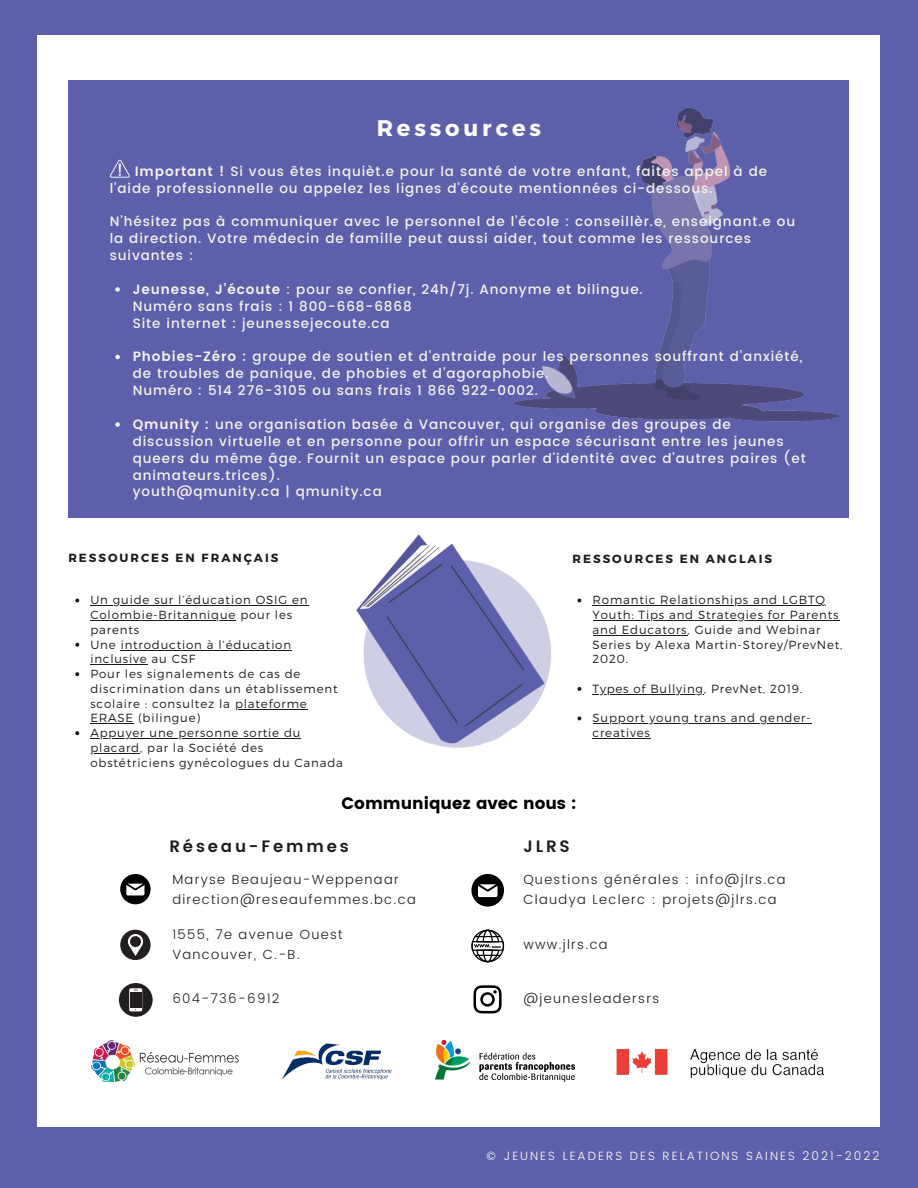
<style>
.page{position:relative;width:918px;height:1188px;background:#5e5fab}
.page>*{position:absolute;margin:0;border:0;box-sizing:border-box;transform-origin:0 0}
.t1{font:700 22.5px "Montserrat";letter-spacing:.17em;color:#fff}
.t2{font:16.5px "Poppins";color:#000}
.t3{font:600 16.5px "Poppins";letter-spacing:.17em;color:#1c1d1a}
.t4{font:500 13.5px/16.8px "Poppins";letter-spacing:.07em;color:#f4f3ef}
.t5{font:300 13.2px/19.8px "Poppins";letter-spacing:.1em;color:#1c1d1a}
.t6{font:300 12px "Poppins";letter-spacing:.17em;color:#fff}
.t7{font:300 11.85px/14.7px "Montserrat";letter-spacing:.07em;color:#1c1d1a}
.t8{font:700 11.85px "Montserrat";letter-spacing:.17em;color:#1c1d1a}
.s1{font-weight:600}
</style>
<div class="page">
<div style="left:37px;top:35px;width:843px;height:1091px;background:#fff"></div>
<img style="left:327px;top:517px;width:264px;height:231px">
<svg style="left:75px;top:599px;width:4px;height:3px"></svg>
<svg style="left:90px;top:605px;width:23px;height:1px"></svg>
<hr style="left:113px;top:605px;width:196px;height:1px;background:#1c1d1a">
<hr style="left:90px;top:620px;width:146px;height:1px;background:#1c1d1a">
<svg style="left:75px;top:643px;width:4px;height:4px"></svg>
<hr style="left:121px;top:650px;width:171px;height:1px;background:#1c1d1a">
<hr style="left:90px;top:664px;width:58px;height:1px;background:#1c1d1a">
<svg style="left:75px;top:672px;width:4px;height:4px"></svg>
<hr style="left:235px;top:709px;width:73px;height:1px;background:#1c1d1a">
<hr style="left:90px;top:723px;width:44px;height:1px;background:#1c1d1a">
<svg style="left:75px;top:731px;width:4px;height:4px"></svg>
<hr style="left:90px;top:738px;width:55px;height:1px;background:#1c1d1a">
<hr style="left:145px;top:738px;width:156px;height:1px;background:#1c1d1a">
<hr style="left:90px;top:753px;width:50px;height:1px;background:#1c1d1a">
<svg style="left:577px;top:599px;width:4px;height:3px"></svg>
<hr style="left:593px;top:605px;width:233px;height:1px;background:#1c1d1a">
<hr style="left:593px;top:620px;width:246px;height:1px;background:#1c1d1a">
<hr style="left:593px;top:635px;width:94px;height:1px;background:#1c1d1a">
<svg style="left:577px;top:687px;width:4px;height:4px"></svg>
<hr style="left:593px;top:694px;width:111px;height:1px;background:#1c1d1a">
<svg style="left:577px;top:716px;width:4px;height:4px"></svg>
<hr style="left:593px;top:723px;width:218px;height:1px;background:#1c1d1a">
<hr style="left:593px;top:738px;width:58px;height:1px;background:#1c1d1a">
<div style="left:68px;top:80px;width:781px;height:437px;background:#5e5fab"></div>
<img style="left:513px;top:107px;width:327px;height:315px">
<svg style="left:115px;top:287px;width:5px;height:5px"></svg>
<svg style="left:115px;top:355px;width:5px;height:4px"></svg>
<svg style="left:115px;top:422px;width:5px;height:5px"></svg>
<svg style="left:110px;top:160px;width:20px;height:18px"></svg>
<img style="left:281px;top:1043px;width:111px;height:37px">
<img style="left:436px;top:1041px;width:138px;height:40px">
<img style="left:616px;top:1048px;width:209px;height:31px">
<img style="left:92px;top:1041px;width:146px;height:40px">
<svg style="left:473px;top:985px;width:29px;height:28px"></svg>
<svg style="left:471px;top:930px;width:33px;height:32px"></svg>
<svg style="left:471px;top:874px;width:33px;height:33px"></svg>
<svg style="left:120px;top:874px;width:31px;height:30px"></svg>
<svg style="left:120px;top:930px;width:31px;height:30px"></svg>
<svg style="left:119px;top:983px;width:34px;height:34px"></svg>
<h1 class="t1" style="left:377px;top:113px;width:166px">Ressources</h1>
<p class="t4" style="left:110px;top:163px;width:659px;text-indent:25px"><span class="s1">Important !</span> Si vous êtes inquièt.e pour la santé de votre enfant, faites appel à de l’aide professionnelle ou appelez les lignes d’écoute mentionnées ci-dessous.</p>
<p class="t4" style="left:110px;top:213px;width:687px">N’hésitez pas à communiquer avec le personnel de l’école : conseillèr.e, enseignant.e ou la direction. Votre médecin de famille peut aussi aider, tout comme les ressources suivantes :</p>
<p class="t4" style="left:133px;top:298px;width:281px">Numéro sans frais : 1 800-668-6868<br>Site internet : jeunessejecoute.ca</p>
<p class="t4" style="left:133px;top:281px;width:512px"><span class="s1">Jeunesse, J’écoute</span> : pour se confier, 24h/7j. Anonyme et bilingue.</p>
<p class="t4" style="left:133px;top:348px;width:671px"><span class="s1">Phobies-Zéro :</span> groupe de soutien et d’entraide pour les personnes souffrant d’anxiété, de troubles de panique, de phobies et d’agoraphobie.</p>
<p class="t4" style="left:133px;top:416px;width:675px"><span class="s1">Qmunity :</span> une organisation basée à Vancouver, qui organise des groupes de discussion virtuelle et en personne pour offrir un espace sécurisant entre les jeunes queers du même âge. Fournit un espace pour parler d'identité avec d'autres paires (et animateurs.trices).</p>
<p class="t4" style="left:133px;top:382px;width:407px">Numéro : 514 276-3105 ou sans frais 1 866 922-0002.</p>
<p class="t4" style="left:133px;top:483px;width:251px">youth@qmunity.ca | qmunity.ca</p>
<p class="t8" style="left:68px;top:550px;width:212px">RESSOURCES EN FRANÇAIS</p>
<p class="t7" style="left:90px;top:592px;width:254px">Un guide sur l’éducation OSIG en<br>Colombie-Britannique pour les parents<br>Une introduction à l’éducation inclusive au CSF<br>Pour les signalements de cas de discrimination dans un établissement scolaire : consultez la plateforme<br>ERASE (bilingue)<br>Appuyer une personne sortie du placard, par la Société des obstétriciens gynécologues du Canada</p>
<p class="t8" style="left:573px;top:551px;width:201px">RESSOURCES EN ANGLAIS</p>
<p class="t7" style="left:593px;top:592px;width:252px">Romantic Relationships and LGBTQ<br>Youth: Tips and Strategies for Parents and Educators, Guide and Webinar<br>Series by Alexa Martin-Storey/PrevNet,<br>2020.</p>
<p class="t7" style="left:593px;top:681px;width:211px">Types of Bullying, PrevNet, 2019.</p>
<p class="t7" style="left:593px;top:710px;width:220px">Support young trans and gender&shy;creatives</p>
<p class="t2" style="left:342px;top:793px;width:236px">Communiquez avec nous :</p>
<p class="t3" style="left:169px;top:836px;width:181px">Réseau-Femmes</p>
<p class="t5" style="left:172px;top:869px;width:245px">Maryse Beaujeau-Weppenaar direction@reseaufemmes.bc.ca</p>
<p class="t5" style="left:172px;top:925px;width:172px">1555, 7e avenue Ouest<br>Vancouver, C.-B.</p>
<p class="t5" style="left:172px;top:989px;width:109px">604-736-6912</p>
<p class="t3" style="left:523px;top:836px;width:48px">JLRS</p>
<p class="t5" style="left:523px;top:869px;width:264px">Questions générales : info@jlrs.ca<br>Claudya Leclerc : projets@jlrs.ca</p>
<p class="t5" style="left:523px;top:935px;width:86px">www.jlrs.ca</p>
<p class="t5" style="left:523px;top:989px;width:137px">@jeunesleadersrs</p>
<p class="t6" style="left:487px;top:1149px;width:394px">© JEUNES LEADERS DES RELATIONS SAINES 2021-2022</p>
</div>
